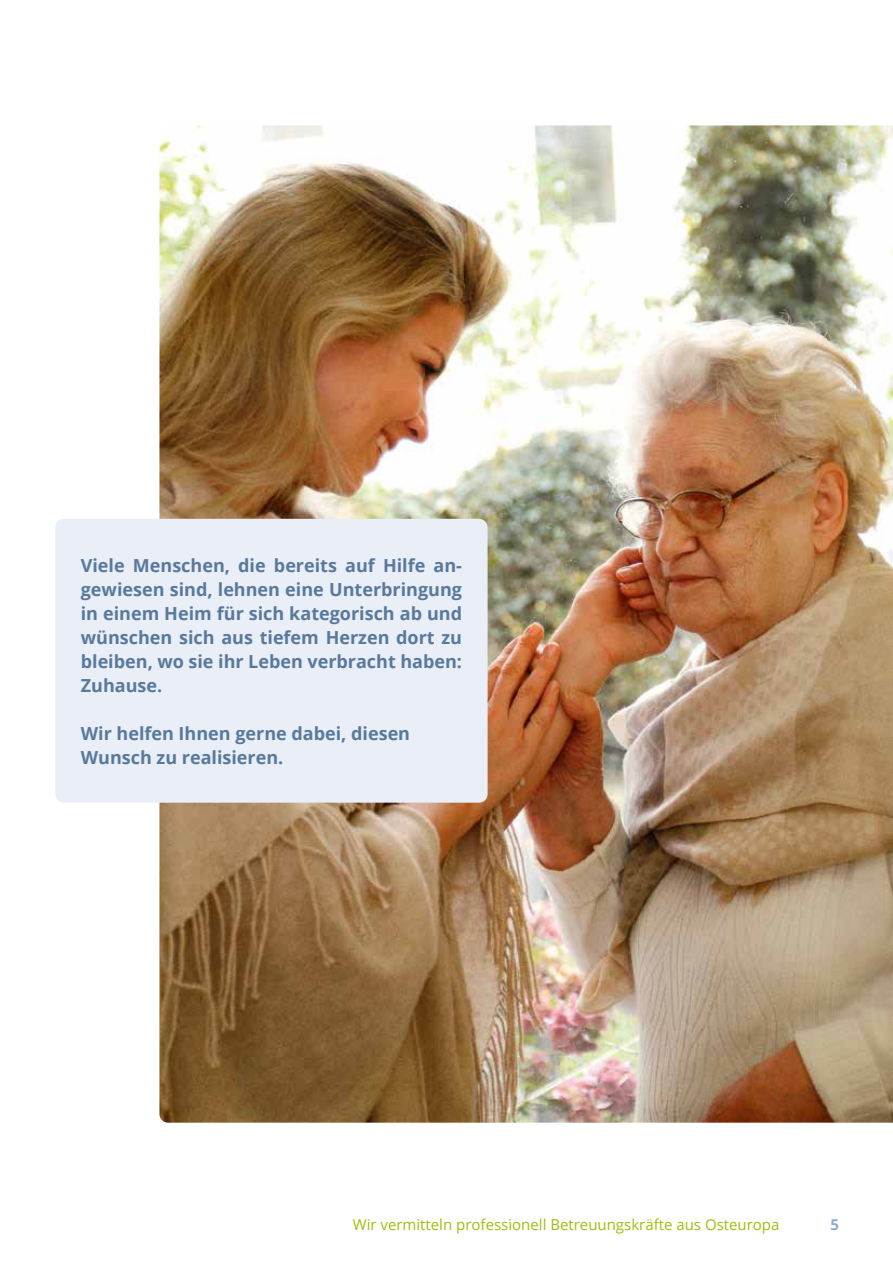
<style>
.page{position:relative;width:893px;height:1263px;background:#fff}
.page>*{position:absolute;margin:0;border:0;box-sizing:border-box;transform-origin:0 0}
.t1{font:700 18px/24px "Open Sans";color:#59799c;text-align:justify}
.t2{font:15px "Open Sans";color:#a2bc0c}
.t3{font:700 15px "Open Sans";color:#8babd1}
</style>
<div class="page">
<img style="left:159px;top:125px;width:734px;height:998px">
<div style="left:55px;top:519px;width:433px;height:284px;background:#e9eef7;border-radius:9px"></div>
<p class="t1" style="left:81px;top:553px;width:383px">Viele Menschen, die bereits auf Hilfe an&shy;gewiesen sind, lehnen eine Unterbringung in einem Heim für sich kategorisch ab und wünschen sich aus tiefem Herzen dort zu bleiben, wo sie ihr Leben verbracht haben:<br>Zuhause.</p>
<p class="t1" style="left:81px;top:721px;width:331px">Wir helfen Ihnen gerne dabei, diesen<br>Wunsch zu realisieren.</p>
<p class="t2" style="left:353px;top:1219px;width:428px">Wir vermitteln professionell Betreuungskräfte aus Osteuropa</p>
<p class="t3" style="left:830px;top:1219px;width:10px">5</p>
</div>
